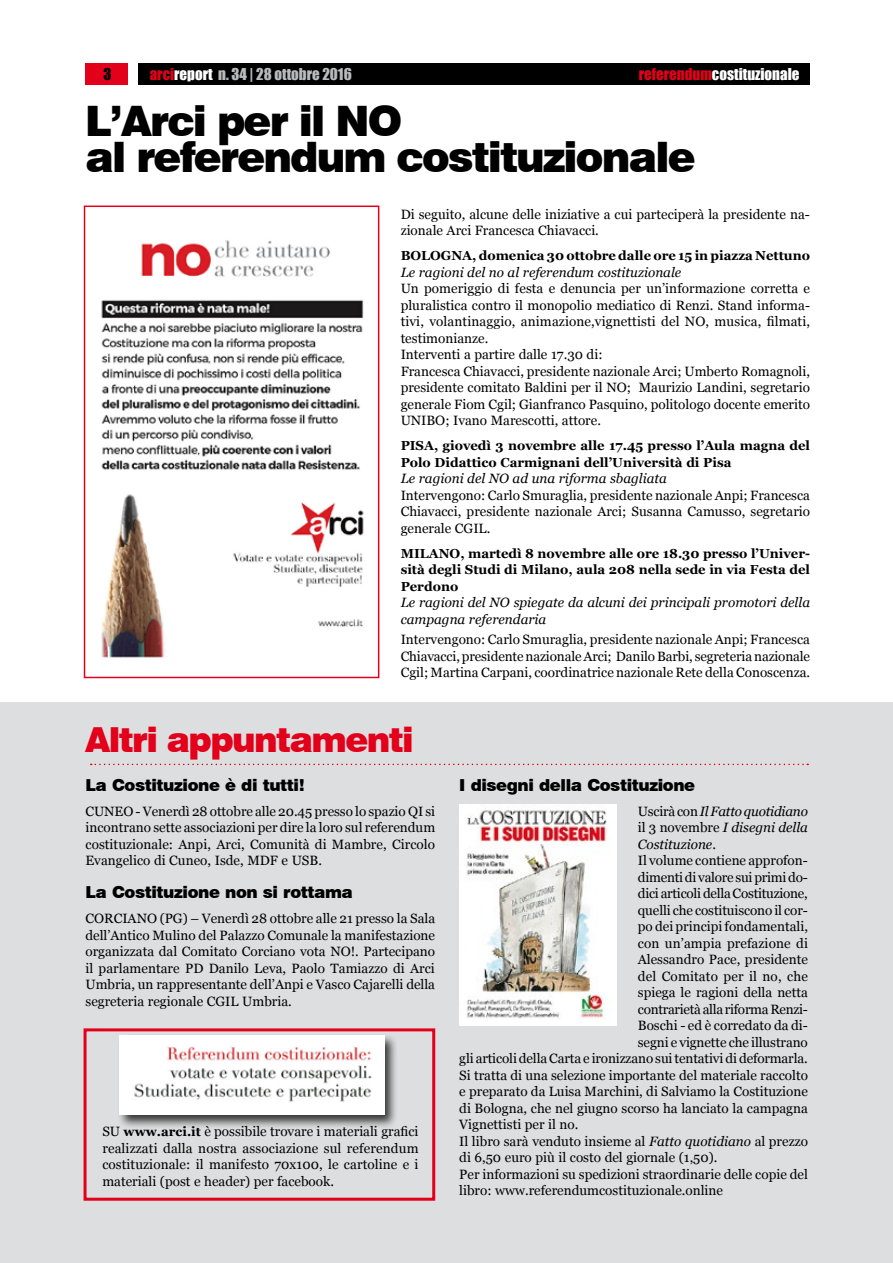
<style>
.page{position:relative;width:893px;height:1263px;background:#fff}
.page>*{position:absolute;margin:0;border:0;box-sizing:border-box;transform-origin:0 0}
.t1{font:900 42px/36px "Swiss 721 BT";letter-spacing:-.045em;color:#000}
.t2{font:900 34.5px "Swiss 721 BT";letter-spacing:-.045em;color:#e2001a}
.t3{font:900 16.5px "Swiss 721 BT";letter-spacing:-.025em;color:#000}
.t4{font:15px "Impact";color:#b9bbbc}
.t5{font:15px "Impact";color:#fff}
.t6{font:15px "Impact";color:#000}
.t7{font:13.5px/16.5px "Georgia";color:#000;text-align:justify}
.t8{font:italic 13.5px/16.5px "Georgia";color:#000}
.t9{font:13.5px "Georgia";letter-spacing:-.02em;color:#000}
.t10{font:700 13.05px/16.5px "Georgia";color:#000}
.s1{color:#e2001a}
.s2{color:#fff}
.s3{font-weight:700;font-size:12.9px}
.s4{font-style:normal}
.s5{font-style:italic}
</style>
<div class="page">
<div style="left:138px;top:64px;width:672px;height:21px;background:#000"></div>
<div style="left:85px;top:64px;width:43px;height:21px;background:#e2001a"></div>
<div style="left:0;top:702px;width:893px;height:561px;background:#dddedf"></div>
<img style="left:459px;top:804px;width:158px;height:222px">
<div style="left:84px;top:1028px;width:351px;height:173px;border:3px solid #e2001a"></div>
<div style="left:117px;top:1033px;width:281px;height:96px;background:#000;opacity:.75"></div>
<div style="left:119px;top:1035px;width:265px;height:79px;background:#fff"></div>
<img style="left:134px;top:1046px;width:238px;height:56px">
<svg style="left:91px;top:764px;width:717px;height:1px"></svg>
<img style="left:101px;top:240px;width:263px;height:418px">
<div style="left:84px;top:206px;width:295px;height:472px;border:2px solid #e2001a"></div>
<p class="t6" style="left:103px;top:62px;width:9px">3</p>
<p class="t4" style="left:150px;top:62px;width:204px"><span class="s1">arci</span><span class="s2">report</span> n. 34 | 28 ottobre 2016</p>
<p class="t5" style="left:639px;top:62px;width:162px"><span class="s1">referendum</span>costituzionale</p>
<h1 class="t1" style="left:85px;top:103px;width:612px">L’Arci per il NO<br>al referendum costituzionale</h1>
<p class="t7" style="left:401px;top:206px;width:411px">Di seguito, alcune delle iniziative a cui parteciperà la presidente na&shy;zionale Arci Francesca Chiavacci.</p>
<p class="t10" style="left:401px;top:247px;width:21px">Bolog</p>
<p class="t10" style="left:451px;top:247px;width:360px">na, domenica 30 ottobre dalle ore 15 in piazza Nettuno</p>
<p class="t8" style="left:401px;top:264px;width:282px">Le ragioni del no al referendum costituzionale</p>
<p class="t7" style="left:401px;top:280px;width:411px;text-align:left">Un pomeriggio di festa e denuncia per un’informazione corretta e pluralistica contro il monopolio mediatico di Renzi. Stand informa&shy;tivi, volantinaggio, animazione,vignettisti del NO, musica, filmati, testimonianze.<br>Interventi a partire dalle 17.30 di:<br>Francesca Chiavacci, presidente nazionale Arci; Umberto Romagnoli, presidente comitato Baldini per il NO; Maurizio Landini, segretario generale Fiom Cgil; Gianfranco Pasquino, politologo docente emerito UNIBO; Ivano Marescotti, attore.</p>
<p class="t10" style="left:401px;top:437px;width:411px">Pisa, giovedì 3 novembre alle 17.45 presso l’Aula magna del<br>Polo Didattico Carmignani dell’Università di Pisa</p>
<p class="t8" style="left:401px;top:470px;width:268px">Le ragioni del NO ad una riforma sbagliata</p>
<p class="t7" style="left:401px;top:487px;width:411px">Intervengono: Carlo Smuraglia, presidente nazionale Anpi; Francesca Chiavacci, presidente nazionale Arci; Susanna Camusso, segretario generale CGIL.</p>
<p class="t10" style="left:401px;top:545px;width:411px;text-align:justify">Milano , martedì 8 novembre alle ore 18.30 presso l’Univer&shy;sità degli Studi di Milano, aula 208 nella sede in via Festa del Perdono</p>
<p class="t8" style="left:401px;top:594px;width:411px">Le ragioni del NO spiegate da alcuni dei principali promotori della campagna referendaria</p>
<p class="t7" style="left:401px;top:632px;width:411px">Intervengono: Carlo Smuraglia, presidente nazionale Anpi; Francesca Chiavacci, presidente nazionale Arci; Danilo Barbi, segreteria nazionale Cgil; Martina Carpani, coordinatrice nazionale Rete della Conoscenza.</p>
<h2 class="t2" style="left:85px;top:719px;width:330px">Altri appuntamenti</h2>
<p class="t3" style="left:86px;top:775px;width:221px">La Costituzione è di tutti!</p>
<p class="t7" style="left:86px;top:803px;width:351px">CUNEO - Venerdì 28 ottobre alle 20.45 presso lo spazio QI si incontrano sette associazioni per dire la loro sul referendum costituzionale: Anpi, Arci, Comunità di Mambre, Circolo Evangelico di Cuneo, Isde, MDF e USB.</p>
<p class="t3" style="left:86px;top:882px;width:269px">La Costituzione non si rottama</p>
<p class="t7" style="left:86px;top:910px;width:351px">CORCIANO (PG) – Venerdì 28 ottobre alle 21 presso la Sala dell’Antico Mulino del Palazzo Comunale la manifestazione organizzata dal Comitato Corciano vota NO!. Partecipano il parlamentare PD Danilo Leva, Paolo Tamiazzo di Arci Umbria, un rappresentante dell’Anpi e Vasco Cajarelli della segreteria regionale CGIL Umbria.</p>
<p class="t7" style="left:102px;top:1124px;width:318px">Su <span class="s3">www.arci.it</span> è possibile trovare i materiali grafici realizzati dalla nostra associazione sul referendum costituzionale: il manifesto 70x100, le cartoline e i materiali (post e header) per facebook.</p>
<p class="t3" style="left:459px;top:775px;width:237px">I disegni della Costituzione</p>
<p class="t8" style="left:638px;top:803px;width:172px"><span class="s4">Uscirà con</span> Il Fatto quotidiano</p>
<p class="t8" style="left:638px;top:819px;width:172px"><span class="s4">il 3 novembre</span> I disegni della</p>
<p class="t8" style="left:638px;top:836px;width:80px">Costituzione<span class="s4">.</span></p>
<p class="t7" style="left:638px;top:852px;width:172px">Il volume contiene approfon-</p>
<p class="t9" style="left:638px;top:869px;width:171px">dimenti di valore sui primi do-</p>
<p class="t9" style="left:638px;top:885px;width:172px">dici articoli della Costituzione,</p>
<p class="t7" style="left:638px;top:902px;width:171px">quelli che costituiscono il cor-</p>
<p class="t7" style="left:638px;top:918px;width:172px">po dei principi fondamentali,</p>
<p class="t7" style="left:638px;top:935px;width:172px">con un’ampia prefazione di</p>
<p class="t7" style="left:638px;top:951px;width:172px">Alessandro Pace, presidente</p>
<p class="t7" style="left:638px;top:968px;width:172px">del Comitato per il no, che</p>
<p class="t7" style="left:638px;top:984px;width:172px">spiega le ragioni della netta</p>
<p class="t9" style="left:638px;top:1001px;width:172px">contrarietà alla riforma Renzi-</p>
<p class="t7" style="left:638px;top:1017px;width:172px">Boschi - ed è corredato da di-</p>
<p class="t7" style="left:638px;top:1034px;width:172px">segni e vignette che illustrano</p>
<p class="t7" style="left:459px;top:1050px;width:350px">gli articoli della Carta e ironizzano sui tentativi di deformarla.</p>
<p class="t7" style="left:459px;top:1067px;width:350px">Si tratta di una selezione importante del materiale raccolto</p>
<p class="t7" style="left:459px;top:1083px;width:350px">e preparato da Luisa Marchini, di Salviamo la Costituzione</p>
<p class="t7" style="left:459px;top:1100px;width:350px">di Bologna, che nel giugno scorso ha lanciato la campagna</p>
<p class="t7" style="left:459px;top:1116px;width:121px">Vignettisti per il no.</p>
<p class="t7" style="left:459px;top:1133px;width:350px">Il libro sarà venduto insieme al <span class="s5">Fatto quotidiano</span> al prezzo</p>
<p class="t7" style="left:459px;top:1149px;width:260px">di 6,50 euro più il costo del giornale (1,50).</p>
<p class="t7" style="left:459px;top:1166px;width:350px">Per informazioni su spedizioni straordinarie delle copie del</p>
<p class="t7" style="left:459px;top:1182px;width:265px">libro: www.referendumcostituzionale.online</p>
</div>
